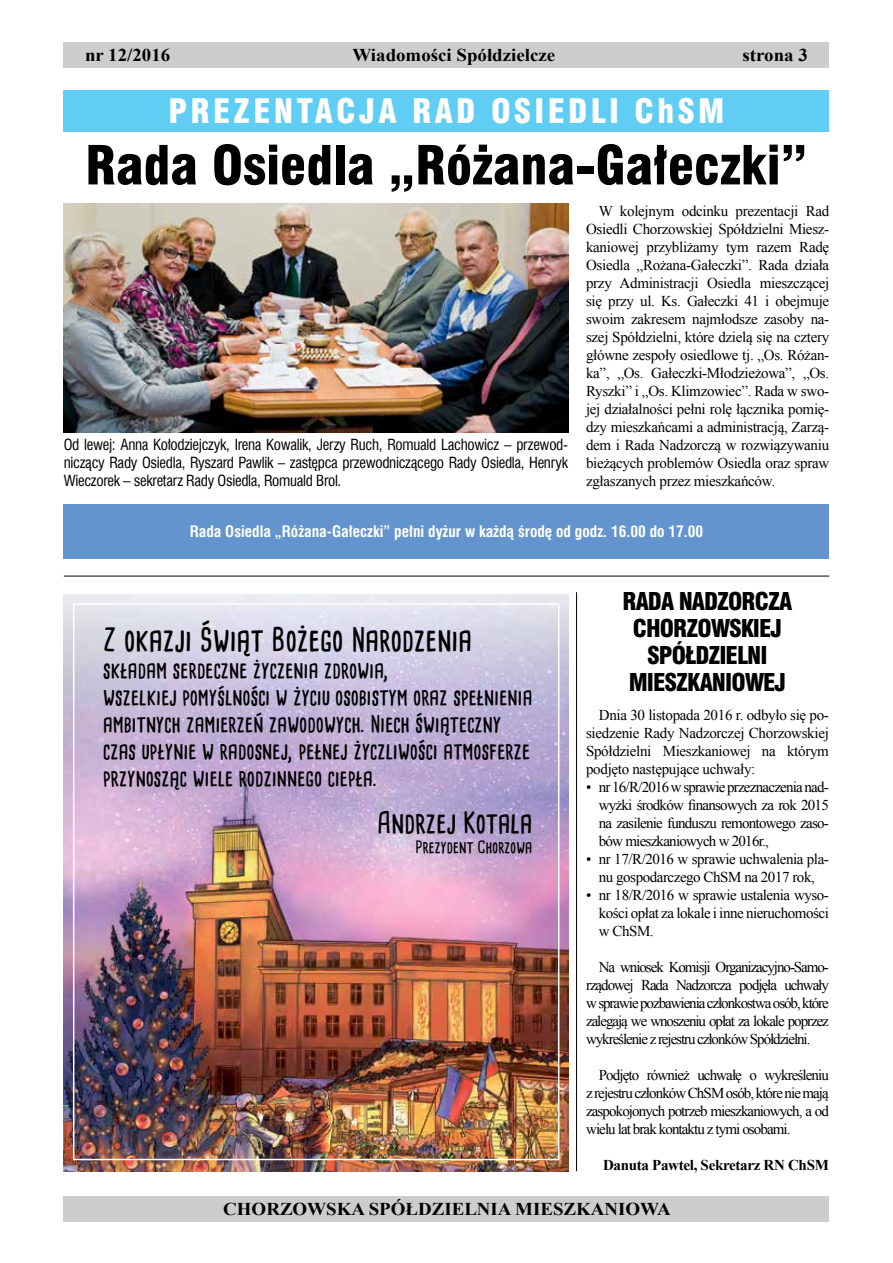
<style>
.page{position:relative;width:893px;height:1263px;background:#fff}
.page>*{position:absolute;margin:0;border:0;box-sizing:border-box;transform-origin:0 0}
.t1{font:52.5px "Swis 721 Blk Cn EU";color:#000}
.t2{font:33px "Swis 721 Blk Cn EU";letter-spacing:.1em;color:#fff}
.t3{font:700 31.5px "Cardenio Modern";color:#000}
.t4{font:700 28.5px "Cardenio Modern";color:#000}
.t5{font:24px/27px "Swis 721 Blk Cn EU";letter-spacing:-.04em;color:#000;text-align:center}
.t6{font:700 22.5px/27px "Cardenio Modern";color:#000}
.t7{font:700 18px "Times New Roman";color:#000;scale:1.05 1}
.t8{font:700 16.5px "Cardenio Modern";color:#000}
.t9{font:700 15.45px "Swis 721 Cn EU";color:#fff}
.t10{font:15px/18px "Times New Roman";letter-spacing:-.03em;color:#000;text-align:justify}
.t11{font:15px/18px "Swis 721 Cn EU";letter-spacing:-.02em;color:#000;text-align:justify}
.t12{font:700 15px "Times New Roman";letter-spacing:-.02em;color:#000}
</style>
<div class="page">
<div style="left:64px;top:42px;width:765px;height:26px;background:#cecdcd"></div>
<div style="left:64px;top:1196px;width:765px;height:26px;background:#cecdcd"></div>
<hr style="left:64px;top:576px;width:765px;height:1px;background:#000">
<hr style="left:576px;top:592px;width:1px;height:579px;background:#000">
<img style="left:64px;top:203px;width:504px;height:229px">
<div style="left:64px;top:90px;width:765px;height:42px;background:#60cdf4"></div>
<div style="left:64px;top:504px;width:765px;height:54px;background:#6494cd"></div>
<img style="left:64px;top:594px;width:504px;height:577px">
<div style="left:73px;top:603px;width:486px;height:557px;border:2px solid #fff"></div>
<p class="t7" style="left:85px;top:42px;width:83px">nr 12/2016</p>
<p class="t7" style="left:352px;top:42px;width:195px">Wiadomości Spółdzielcze</p>
<p class="t7" style="left:743px;top:42px;width:64px">strona 3</p>
<h2 class="t2" style="left:168px;top:91px;width:557px">PREZENTACJA RAD OSIEDLI ChSM</h2>
<h1 class="t1" style="left:85px;top:133px;width:724px">Rada Osiedla „Różana-Gałeczki”</h1>
<p class="t10" style="left:586px;top:202px;width:245px;text-indent:13px">W kolejnym odcinku prezentacji Rad Osiedli Chorzowskiej Spółdzielni Miesz&shy;kaniowej przybliżamy tym razem Radę Osiedla „Rożana-Gałeczki”. Rada działa przy Administracji Osiedla mieszczącej się przy ul. Ks. Gałeczki 41 i obejmuje swoim zakresem najmłodsze zasoby na&shy;szej Spółdzielni, które dzielą się na cztery główne zespoły osiedlowe tj. „Os. Różan&shy;ka”, „Os. Gałeczki-Młodzieżowa”, „Os.<br>Ryszki” i „Os. Klimzowiec”. Rada w swo&shy;jej działalności pełni rolę łącznika pomię&shy;dzy mieszkańcami a administracją, Zarzą&shy;dem i Rada Nadzorczą w rozwiązywaniu bieżących problemów Osiedla oraz spraw zgłaszanych przez mieszkańców.</p>
<p class="t9" style="left:190px;top:522px;width:515px">Rada Osiedla „Różana-Gałeczki” pełni dyżur w każdą środę od godz. 16.00 do 17.00</p>
<p class="t11" style="left:64px;top:435px;width:506px">Od lewej: Anna Kołodziejczyk, Irena Kowalik, Jerzy Ruch, Romuald Lachowicz – przewod&shy;niczący Rady Osiedla, Ryszard Pawlik – zastępca przewodniczącego Rady Osiedla, Henryk Wieczorek – sekretarz Rady Osiedla, Romuald Brol.</p>
<h3 class="t3" style="left:103px;top:618px;width:371px">Z okazji Świąt Bożego Narodzenia</h3>
<p class="t6" style="left:103px;top:656px;width:431px">składam serdeczne życzenia zdrowia,<br>wszelkiej pomyślności w życiu osobistym oraz spełnienia ambitnych zamierzeń zawodowych. Niech świąteczny czas upłynie w radosnej, pełnej życzliwości atmosferze przynosząc wiele rodzinnego ciepła.</p>
<h3 class="t4" style="left:377px;top:803px;width:157px">Andrzej Kotala</h3>
<p class="t8" style="left:415px;top:836px;width:119px">Prezydent Chorzowa</p>
<h3 class="t5" style="left:623px;top:589px;width:171px">RADA NADZORCZA<br>CHORZOWSKIEJ<br>SPÓŁDZIELNI<br>MIESZKANIOWEJ</h3>
<p class="t10" style="left:586px;top:706px;width:244px;text-indent:13px">Dnia 30 listopada 2016 r. odbyło się po&shy;siedzenie Rady Nadzorczej Chorzowskiej Spółdzielni Mieszkaniowej na którym podjęto następujące uchwały:</p>
<p class="t10" style="left:599px;top:778px;width:232px;text-indent:-13px">• nr 16/R/2016 w sprawie przeznaczenia nad&shy;wyżki środków finansowych za rok 2015 na zasilenie funduszu remontowego zaso&shy;bów mieszkaniowych w 2016r.,</p>
<p class="t10" style="left:586px;top:850px;width:244px;text-align:center">• nr 17/R/2016 w sprawie uchwalenia pla&shy;nu gospodarczego ChSM na 2017 rok,</p>
<p class="t10" style="left:599px;top:886px;width:232px;text-indent:-13px">• nr 18/R/2016 w sprawie ustalenia wyso&shy;kości opłat za lokale i inne nieruchomości w ChSM.</p>
<p class="t10" style="left:586px;top:958px;width:244px;text-indent:13px">Na wniosek Komisji Organizacyjno-Samo&shy;rządowej Rada Nadzorcza podjęła uchwały w sprawie pozbawienia członkostwa osób, które zalegają we wnoszeniu opłat za lokale poprzez wykreślenie z rejestru członków Spółdzielni.</p>
<p class="t10" style="left:586px;top:1066px;width:244px;text-indent:13px">Podjęto również uchwałę o wykreśleniu z rejestru członków ChSM osób, które nie mają zaspokojonych potrzeb mieszkaniowych, a od wielu lat brak kontaktu z tymi osobami.</p>
<p class="t12" style="left:603px;top:1155px;width:227px">Danuta Pawtel, Sekretarz RN ChSM</p>
<p class="t7" style="left:223px;top:1196px;width:428px">CHORZOWSKA SPÓŁDZIELNIA MIESZKANIOWA</p>
</div>
